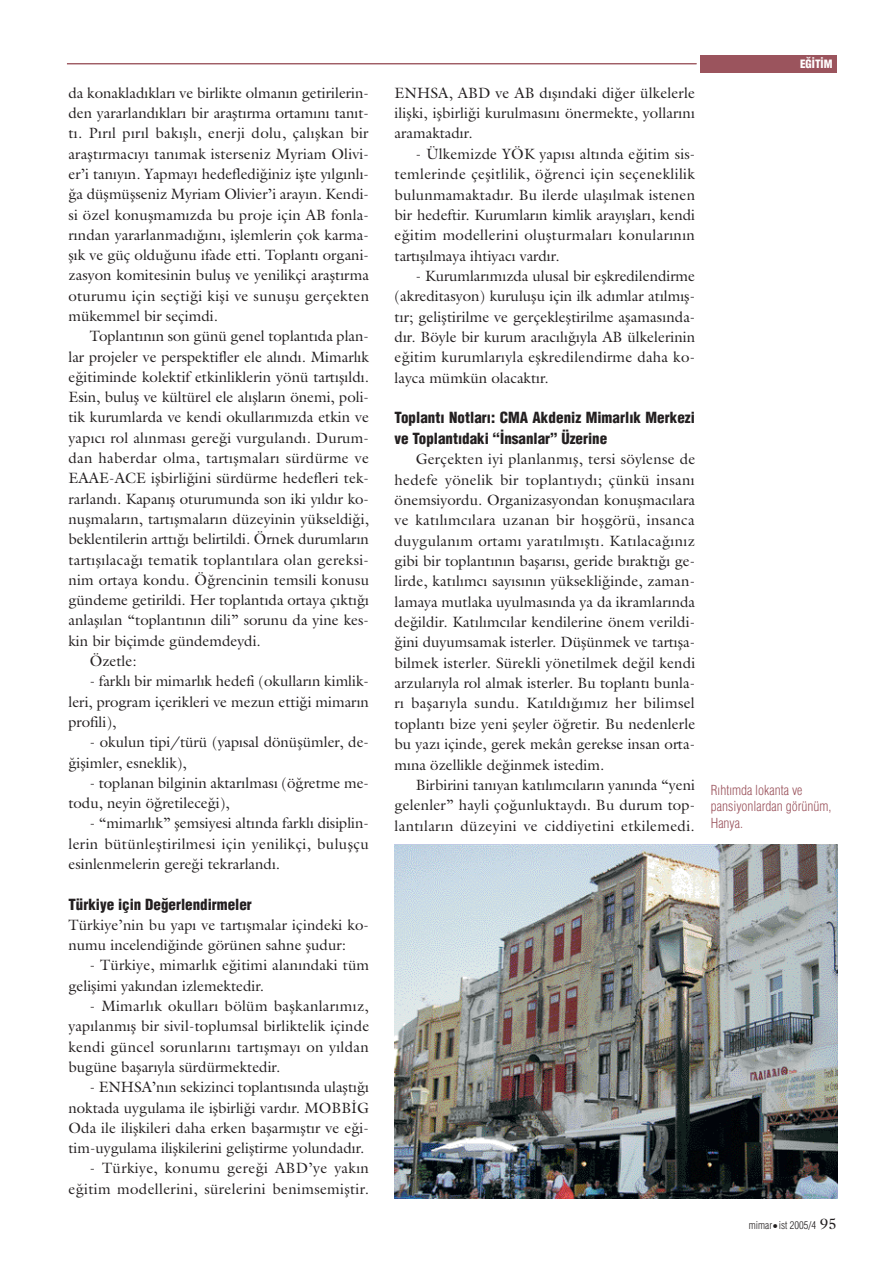
<style>
.page{position:relative;width:893px;height:1263px;background:#fff}
.page>*{position:absolute;margin:0;border:0;box-sizing:border-box;transform-origin:0 0}
.t1{font:15px/20.4px "Galliard Turk";color:#231f20;text-align:justify}
.t2{font:15px/20.2px "Galliard Turk";letter-spacing:.02em;color:#231f20;text-align:right}
.t3{font:15px/20.4px "Helvetica Cond Black Turk";color:#231f20}
.t4{font:13.5px/16.5px "Helvetica Cond Light Turk";color:#9b545d}
.t5{font:11.25px "Helvetica Cond Black Turk";color:#fff}
.t6{font:10.5px "Helvetica Cond Light Turk";color:#231f20}
.s1{font-family:"Galliard Turk";font-size:15px}
</style>
<div class="page">
<div style="left:700px;top:55px;width:137px;height:17px;background:#9b545d"></div>
<hr style="left:67px;top:63px;width:629px;height:1px;background:#9b545d">
<img style="left:394px;top:844px;width:443px;height:355px">
<p class="t1" style="left:68px;top:84px;width:302px">da konaklad›klar› ve birlikte olman›n getirilerin&shy;den yararland›klar› bir araflt›rma ortam›n› tan›t&shy;t›. P›r›l p›r›l bak›fll›, enerji dolu, çal›flkan bir araflt›rmac›y› tan›mak isterseniz Myriam Olivi&shy;er’i tan›y›n. Yapmay› hedefledi¤iniz iflte y›lg›nl›- ¤a düflmüflseniz Myriam Olivier’i aray›n. Kendi&shy;si özel konuflmam›zda bu proje için AB fonla&shy;r›ndan yararlanmad›¤›n›, ifllemlerin çok karma&shy;fl›k ve güç oldu¤unu ifade etti. Toplant› organi&shy;zasyon komitesinin bulufl ve yenilikçi araflt›rma oturumu için seçti¤i kifli ve sunuflu gerçekten mükemmel bir seçimdi.</p>
<p class="t1" style="left:90px;top:327px;width:281px">Toplant›n›n son günü genel toplant›da plan-</p>
<p class="t1" style="left:68px;top:348px;width:302px">lar projeler ve perspektifler ele al›nd›. Mimarl›k</p>
<p class="t1" style="left:68px;top:368px;width:302px">e¤itiminde kolektif etkinliklerin yönü tart›fl›ld›.</p>
<p class="t1" style="left:68px;top:388px;width:302px">Esin, bulufl ve kültürel ele al›fllar›n önemi, poli-</p>
<p class="t1" style="left:68px;top:409px;width:302px">tik kurumlarda ve kendi okullar›m›zda etkin ve</p>
<p class="t1" style="left:68px;top:429px;width:302px">yap›c› rol al›nmas› gere¤i vurguland›. Durum-</p>
<p class="t2" style="left:68px;top:449px;width:302px">dan haberdar olma, tart›flmalar› sürdürme ve</p>
<p class="t1" style="left:68px;top:470px;width:302px">EAAE-ACE iflbirli¤ini sürdürme hedefleri tek-</p>
<p class="t1" style="left:68px;top:490px;width:302px">rarland›. Kapan›fl oturumunda son iki y›ld›r ko-</p>
<p class="t1" style="left:68px;top:510px;width:302px">nuflmalar›n, tart›flmalar›n düzeyinin yükseldi¤i,</p>
<p class="t1" style="left:68px;top:530px;width:302px">beklentilerin artt›¤› belirtildi. Örnek durumlar›n</p>
<p class="t2" style="left:68px;top:551px;width:302px">tart›fl›laca¤› tematik toplant›lara olan gereksi-</p>
<p class="t1" style="left:68px;top:571px;width:302px">nim ortaya kondu. Ö¤rencinin temsili konusu</p>
<p class="t1" style="left:68px;top:591px;width:302px">gündeme getirildi. Her toplant›da ortaya ç›kt›¤›</p>
<p class="t1" style="left:68px;top:612px;width:302px">anlafl›lan “toplant›n›n dili” sorunu da yine kes-</p>
<p class="t1" style="left:68px;top:632px;width:194px">kin bir biçimde gündemdeydi.</p>
<p class="t1" style="left:90px;top:652px;width:48px">Özetle:</p>
<p class="t1" style="left:68px;top:673px;width:302px;text-indent:21px">- farkl› bir mimarl›k hedefi (okullar›n kimlik&shy;leri, program içerikleri ve mezun etti¤i mimar›n profili),</p>
<p class="t1" style="left:68px;top:734px;width:302px;text-indent:21px">- okulun tipi/türü (yap›sal dönüflümler, de-¤iflimler, esneklik),</p>
<p class="t1" style="left:68px;top:774px;width:302px;text-indent:21px">- toplanan bilginin aktar›lmas› (ö¤retme me&shy;todu, neyin ö¤retilece¤i),</p>
<p class="t1" style="left:68px;top:815px;width:302px;text-indent:21px">- “mimarl›k” flemsiyesi alt›nda farkl› disiplin&shy;lerin bütünlefltirilmesi için yenilikçi, buluflçu esinlenmelerin gere¤i tekrarland›.</p>
<p class="t3" style="left:68px;top:895px;width:185px">Türkiye için De¤erlendirmeler</p>
<p class="t1" style="left:68px;top:916px;width:302px">Türkiye’nin bu yap› ve tart›flmalar içindeki ko&shy;numu incelendi¤inde görünen sahne fludur:</p>
<p class="t1" style="left:68px;top:957px;width:302px;text-indent:21px">- Türkiye, mimarl›k e¤itimi alan›ndaki tüm geliflimi yak›ndan izlemektedir.</p>
<p class="t1" style="left:68px;top:997px;width:302px;text-indent:21px">- Mimarl›k okullar› bölüm baflkanlar›m›z, yap›lanm›fl bir sivil-toplumsal birliktelik içinde kendi güncel sorunlar›n› tart›flmay› on y›ldan bugüne baflar›yla sürdürmektedir.</p>
<p class="t1" style="left:68px;top:1079px;width:302px;text-indent:21px">- ENHSA’n›n sekizinci toplant›s›nda ulaflt›¤› noktada uygulama ile iflbirli¤i vard›r. MOBB‹G Oda ile iliflkileri daha erken baflarm›flt›r ve e¤i&shy;tim-uygulama iliflkilerini gelifltirme yolundad›r.</p>
<p class="t2" style="left:68px;top:1160px;width:302px">- Türkiye, konumu gere¤i ABD’ye yak›n e¤itim modellerini, sürelerini benimsemifltir.</p>
<p class="t1" style="left:394px;top:84px;width:302px">ENHSA, ABD ve AB d›fl›ndaki di¤er ülkelerle iliflki, iflbirli¤i kurulmas›n› önermekte, yollar›n› aramaktad›r.</p>
<p class="t1" style="left:394px;top:145px;width:302px;text-indent:21px">- Ülkemizde YÖK yap›s› alt›nda e¤itim sis&shy;temlerinde çeflitlilik, ö¤renci için seçeneklilik bulunmamaktad›r. Bu ilerde ulafl›lmak istenen bir hedeftir. Kurumlar›n kimlik aray›fllar›, kendi e¤itim modellerini oluflturmalar› konular›n›n tart›fl›lmaya ihtiyac› vard›r.</p>
<p class="t1" style="left:394px;top:267px;width:302px;text-indent:21px">- Kurumlar›m›zda ulusal bir eflkredilendirme (akreditasyon) kuruluflu için ilk ad›mlar at›lm›fl&shy;t›r; gelifltirilme ve gerçeklefltirilme aflamas›nda&shy;d›r. Böyle bir kurum arac›l›¤›yla AB ülkelerinin e¤itim kurumlar›yla eflkredilendirme daha ko&shy;layca mümkün olacakt›r.</p>
<p class="t3" style="left:394px;top:409px;width:302px">Toplant› Notlar›: CMA Akdeniz Mimarl›k Merkezi ve Toplant›daki “‹nsanlar” Üzerine</p>
<p class="t1" style="left:394px;top:450px;width:302px;text-indent:21px">Gerçekten iyi planlanm›fl, tersi söylense de hedefe yönelik bir toplant›yd›; çünkü insan› önemsiyordu. Organizasyondan konuflmac›lara ve kat›l›mc›lara uzanan bir hoflgörü, insanca duygulan›m ortam› yarat›lm›flt›. Kat›laca¤›n›z gibi bir toplant›n›n baflar›s›, geride b›rakt›¤› ge&shy;lirde, kat›l›mc› say›s›n›n yüksekli¤inde, zaman&shy;lamaya mutlaka uyulmas›nda ya da ikramlar›nda de¤ildir. Kat›l›mc›lar kendilerine önem verildi-¤ini duyumsamak isterler. Düflünmek ve tart›fla&shy;bilmek isterler. Sürekli yönetilmek de¤il kendi arzular›yla rol almak isterler. Bu toplant› bunla&shy;r› baflar›yla sundu. Kat›ld›¤›m›z her bilimsel toplant› bize yeni fleyler ö¤retir. Bu nedenlerle bu yaz› içinde, gerek mekân gerekse insan orta&shy;m›na özellikle de¤inmek istedim.</p>
<p class="t1" style="left:394px;top:776px;width:302px;text-indent:21px">Birbirini tan›yan kat›l›mc›lar›n yan›nda “yeni gelenler” hayli ço¤unluktayd›. Bu durum top&shy;lant›lar›n düzeyini ve ciddiyetini etkilemedi.</p>
<p class="t5" style="left:800px;top:60px;width:34px">E⁄‹T‹M</p>
<p class="t4" style="left:710px;top:783px;width:122px">R›ht›mda lokanta ve pansiyonlardan görünüm,<br>Hanya.</p>
<p class="t6" style="left:749px;top:1221px;width:89px">mimar•ist 2005/4 <span class="s1">95</span></p>
</div>
